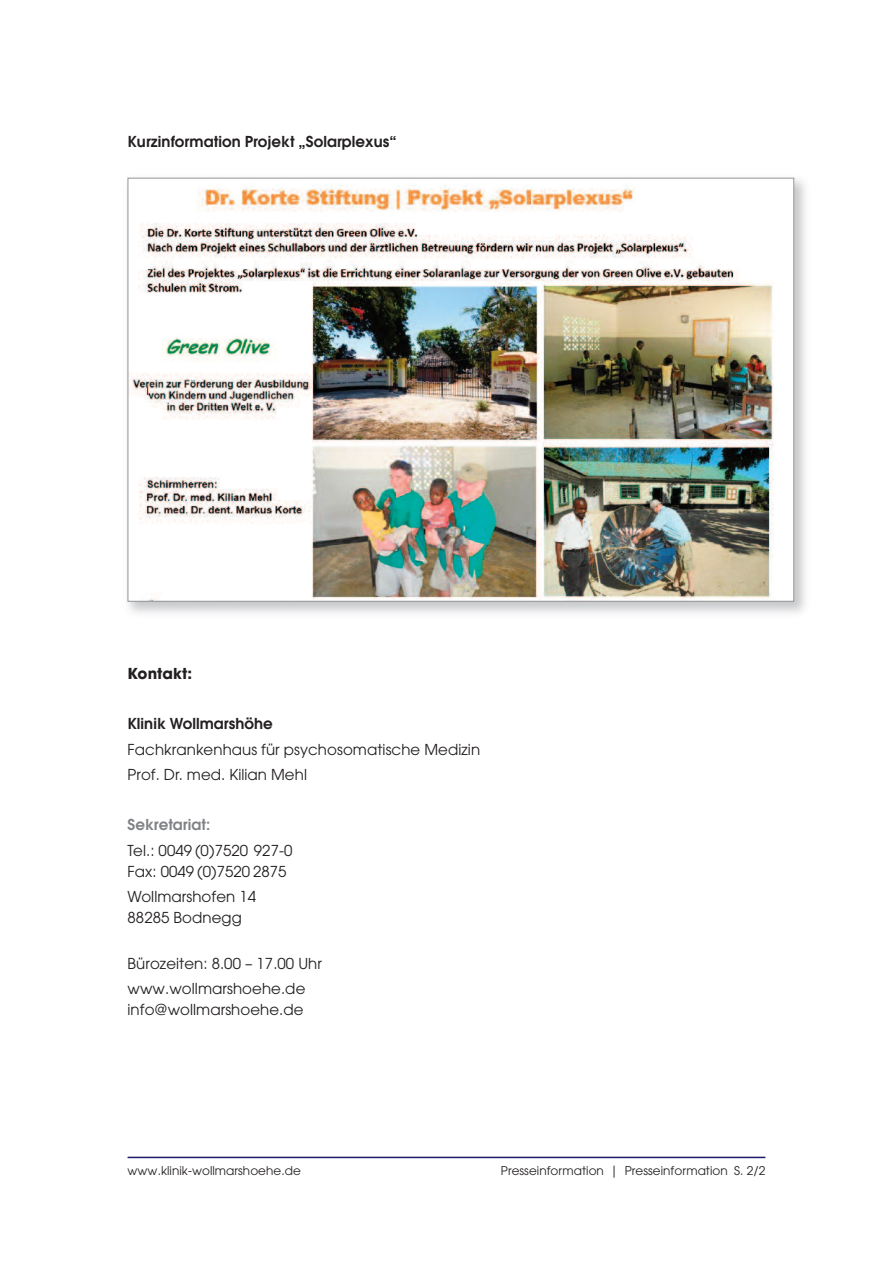
<style>
.page{position:relative;width:893px;height:1263px;background:#fff}
.page>*{position:absolute;margin:0;border:0;box-sizing:border-box;transform-origin:0 0}
.t1{font:15px/25.2px "Avant Garde";letter-spacing:.005em;color:#231f20}
.t2{font:600 15px "Avant Garde";letter-spacing:.005em;color:#231f20}
.t3{font:600 15px "Avant Garde";letter-spacing:.005em;color:#808285}
.t4{font:700 15px "Avant Garde";letter-spacing:.005em;color:#231f20}
.t5{font:12px "Avant Garde";letter-spacing:.005em;color:#231f20}
</style>
<div class="page">
<hr style="left:128px;top:1157px;width:637px;height:1px;background:#1f1a6d">
<img style="left:127px;top:177px;width:679px;height:436px">
<img style="left:130px;top:180px;width:662px;height:420px">
<p class="t2" style="left:128px;top:136px;width:271px">Kurzinformation Projekt „Solarplexus“</p>
<p class="t4" style="left:128px;top:668px;width:66px">Kontakt:</p>
<p class="t2" style="left:128px;top:718px;width:147px">Klinik Wollmarshöhe</p>
<p class="t1" style="left:128px;top:738px;width:354px">Fachkrankenhaus für psychosomatische Medizin<br>Prof. Dr. med. Kilian Mehl</p>
<p class="t3" style="left:128px;top:819px;width:84px">Sekretariat:</p>
<p class="t1" style="left:128px;top:841px;width:166px;line-height:21px">Tel.: 0049 (0)7520 927-0<br>Fax: 0049 (0)7520 2875</p>
<p class="t1" style="left:128px;top:887px;width:130px;line-height:21px">Wollmarshofen 14<br>88285 Bodnegg</p>
<p class="t1" style="left:128px;top:952px;width:196px">Bürozeiten: 8.00 – 17.00 Uhr www.wollmarshoehe.de</p>
<p class="t1" style="left:128px;top:998px;width:178px">info@wollmarshoehe.de</p>
<p class="t5" style="left:128px;top:1165px;width:175px">www.klinik-wollmarshoehe.de</p>
<p class="t5" style="left:501px;top:1165px;width:266px">Presseinformation | Presseinformation S. 2/2</p>
</div>
